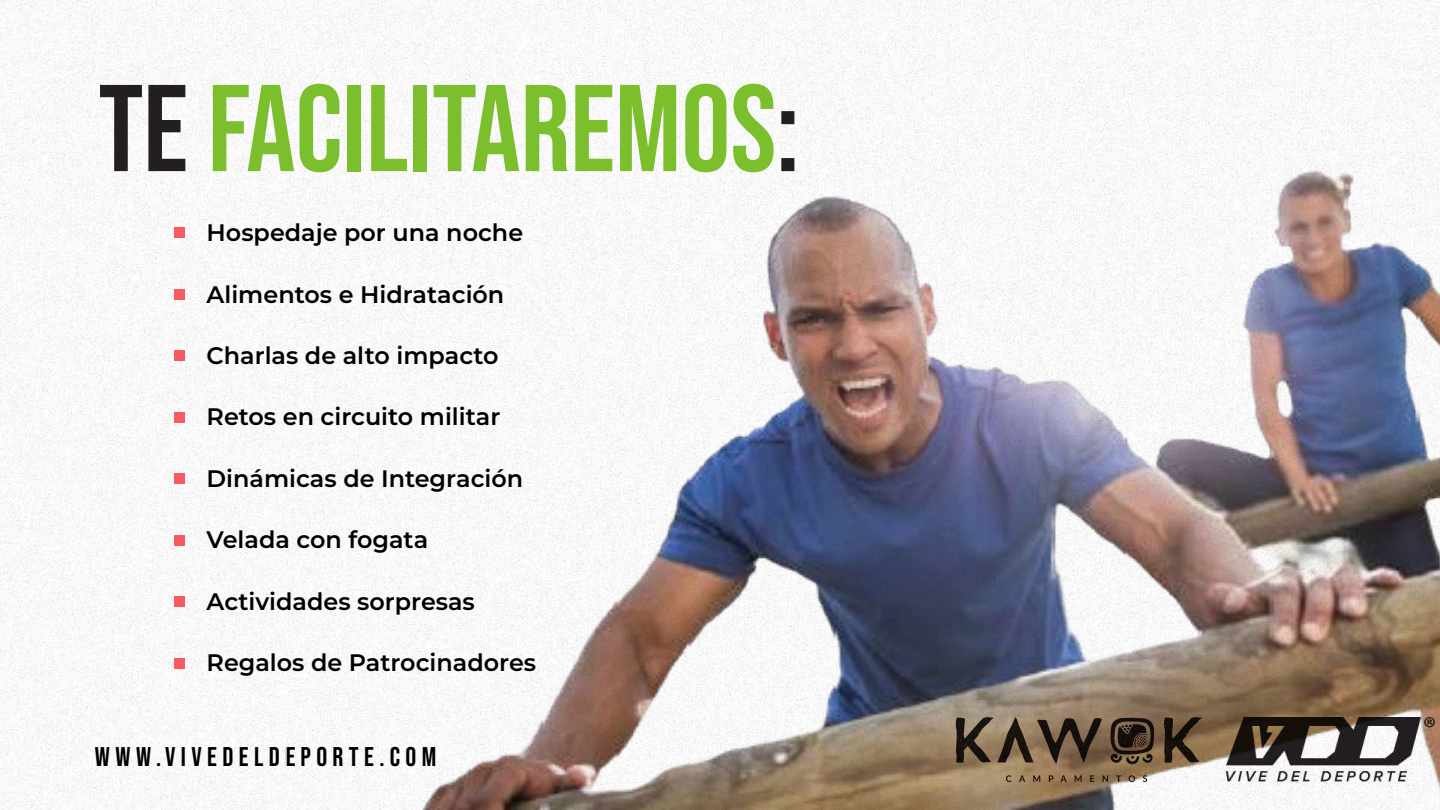
<style>
.page{position:relative;width:1440px;height:810px;background:#fff}
.page>*{position:absolute;margin:0;border:0;box-sizing:border-box;transform-origin:0 0}
.t1{font:123.15px "Bebas Neue";color:#7bbf2c}
.t2{font:27.08px "Bebas Neue";letter-spacing:.2em;color:#000}
.t3{font:600 23.85px "Montserrat";color:#000}
.s1{color:#231f20}
</style>
<div class="page">
<img style="left:0;top:0;width:1440px;height:810px">
<img style="left:287px;top:62px;width:1153px;height:748px">
<div style="left:174px;top:227px;width:11px;height:11px;background:#f65b62"></div>
<div style="left:174px;top:289px;width:11px;height:10px;background:#f65b62"></div>
<div style="left:174px;top:350px;width:11px;height:11px;background:#f65b62"></div>
<div style="left:174px;top:412px;width:11px;height:11px;background:#f65b62"></div>
<div style="left:174px;top:473px;width:11px;height:11px;background:#f65b62"></div>
<div style="left:174px;top:535px;width:11px;height:11px;background:#f65b62"></div>
<div style="left:174px;top:597px;width:11px;height:10px;background:#f65b62"></div>
<div style="left:174px;top:658px;width:11px;height:11px;background:#f65b62"></div>
<h1 class="t1" style="left:99px;top:59px;width:702px"><span class="s1">TE</span> FACILITAREMOS<span class="s1">:</span></h1>
<p class="t3" style="left:207px;top:216px;width:318px">Hospedaje por una noche</p>
<p class="t3" style="left:207px;top:277px;width:299px">Alimentos e Hidratación</p>
<p class="t3" style="left:207px;top:339px;width:293px">Charlas de alto impacto</p>
<p class="t3" style="left:207px;top:400px;width:295px">Retos en circuito militar</p>
<p class="t3" style="left:207px;top:461px;width:318px">Dinámicas de Integración</p>
<p class="t3" style="left:207px;top:523px;width:223px">Velada con fogata</p>
<p class="t3" style="left:207px;top:584px;width:270px">Actividades sorpresas</p>
<p class="t3" style="left:207px;top:646px;width:331px">Regalos de Patrocinadores</p>
<p class="t2" style="left:95px;top:741px;width:343px">WWW.VIVEDELDEPORTE.COM</p>
</div>
